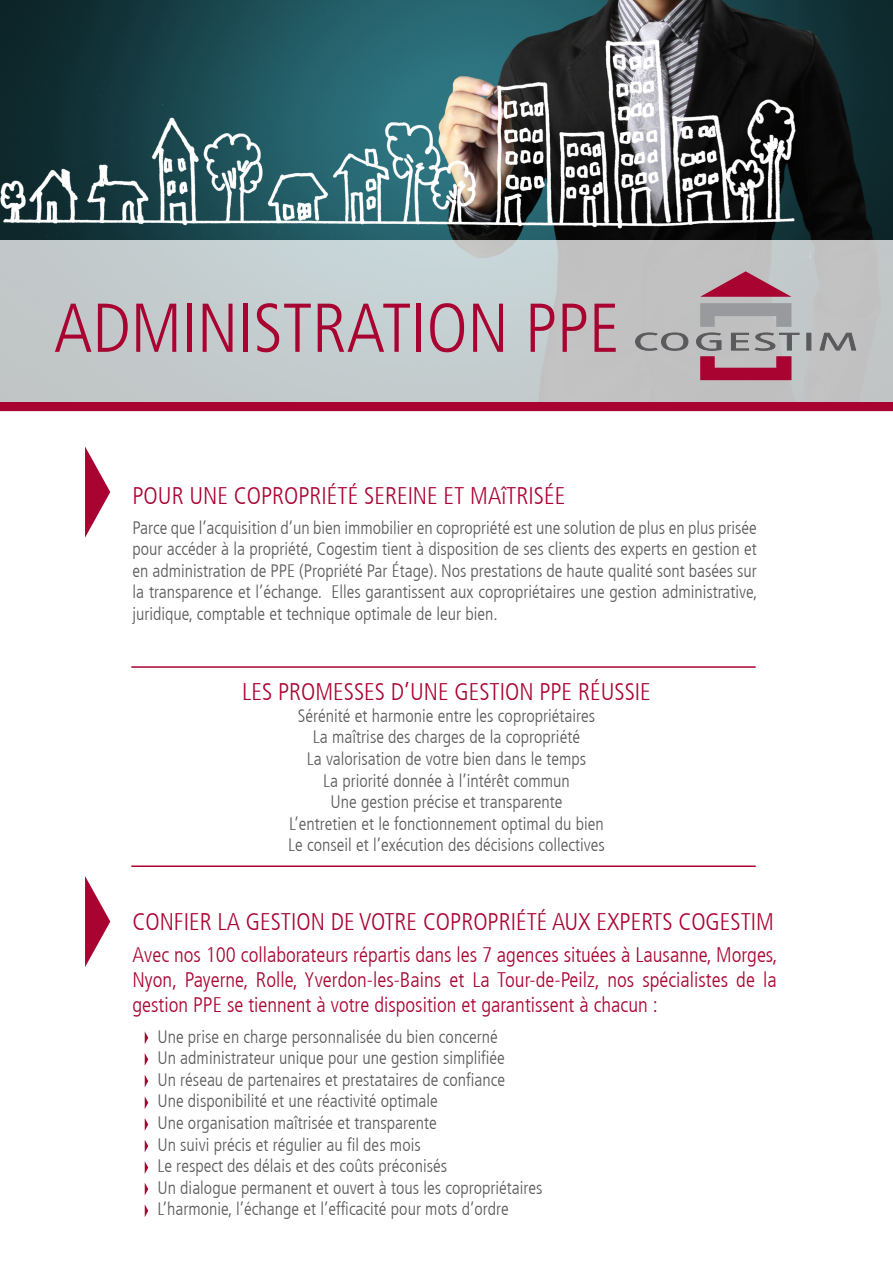
<style>
.page{position:relative;width:893px;height:1263px;background:#fff}
.page>*{position:absolute;margin:0;border:0;box-sizing:border-box;transform-origin:0 0}
.t1{font:300 condensed 69px "Frutiger 47";color:#a90332}
.t2{font:300 condensed 24px "Frutiger 47";color:#a90332}
.t3{font:300 condensed 21px/25.2px "Frutiger 47";color:#a90332}
.t4{font:300 condensed 18px/21.6px "Frutiger 47";color:#5a5a5d;text-align:justify}
</style>
<div class="page">
<img style="left:0;top:0;width:893px;height:241px">
<div style="left:0;top:241px;width:893px;height:161px;background:#c2c9ca"></div>
<svg style="left:85px;top:446px;width:25px;height:92px"></svg>
<hr style="left:131px;top:666px;width:625px;height:2px;background:#a90332">
<hr style="left:131px;top:865px;width:625px;height:2px;background:#a90332">
<svg style="left:85px;top:876px;width:25px;height:91px"></svg>
<svg style="left:700px;top:271px;width:91px;height:26px"></svg>
<svg style="left:635px;top:332px;width:53px;height:19px"></svg>
<hr style="left:807px;top:333px;width:4px;height:17px;background:#5a5a5d">
<svg style="left:819px;top:333px;width:37px;height:18px"></svg>
<svg style="left:696px;top:303px;width:103px;height:77px"></svg>
<svg style="left:145px;top:1032px;width:3px;height:12px"></svg>
<svg style="left:145px;top:1053px;width:3px;height:12px"></svg>
<svg style="left:145px;top:1075px;width:3px;height:12px"></svg>
<svg style="left:145px;top:1097px;width:3px;height:12px"></svg>
<svg style="left:145px;top:1118px;width:3px;height:12px"></svg>
<svg style="left:145px;top:1140px;width:3px;height:12px"></svg>
<svg style="left:145px;top:1162px;width:3px;height:12px"></svg>
<svg style="left:145px;top:1183px;width:3px;height:12px"></svg>
<svg style="left:145px;top:1205px;width:3px;height:12px"></svg>
<div style="left:0;top:402px;width:893px;height:9px;background:#a90332"></div>
<p class="t1" style="left:54px;top:289px;width:567px">ADMINISTRATION PPE</p>
<p class="t2" style="left:133px;top:482px;width:434px">POUR UNE COPROPRIÉTÉ SEREINE ET MAîTRISÉE</p>
<p class="t4" style="left:133px;top:538px;width:626px">pour accéder à la propriété, Cogestim tient à disposition de ses clients des experts en gestion et en administration de PPE (Propriété Par Étage). Nos prestations de haute qualité sont basées sur la transparence et l’échange. Elles garantissent aux copropriétaires une gestion administrative, juridique, comptable et technique optimale de leur bien.</p>
<p class="t4" style="left:133px;top:517px;width:626px">Parce que l’acquisition d’un bien immobilier en copropriété est une solution de plus en plus prisée</p>
<p class="t2" style="left:242px;top:678px;width:410px">LES PROMESSES D’UNE GESTION PPE RÉUSSIE</p>
<p class="t4" style="left:298px;top:705px;width:299px">Sérénité et harmonie entre les copropriétaires</p>
<p class="t4" style="left:313px;top:726px;width:268px">La maîtrise des charges de la copropriété</p>
<p class="t4" style="left:307px;top:748px;width:281px">La valorisation de votre bien dans le temps</p>
<p class="t4" style="left:323px;top:770px;width:248px">La priorité donnée à l’intérêt commun</p>
<p class="t4" style="left:331px;top:791px;width:233px">Une gestion précise et transparente</p>
<p class="t4" style="left:289px;top:813px;width:316px">L’entretien et le fonctionnement optimal du bien</p>
<p class="t4" style="left:288px;top:834px;width:318px">Le conseil et l’exécution des décisions collectives</p>
<p class="t2" style="left:133px;top:908px;width:643px">CONFIER LA GESTION DE VOTRE COPROPRIÉTÉ AUX EXPERTS COGESTIM</p>
<p class="t3" style="left:133px;top:942px;width:647px">Avec nos 100 collaborateurs répartis dans les 7 agences situées à Lausanne, Morges,<br>Nyon, Payerne, Rolle, Yverdon-les-Bains et La Tour-de-Peilz, nos spécialistes de la</p>
<p class="t3" style="left:133px;top:992px;width:527px">gestion PPE se tiennent à votre disposition et garantissent à chacun :</p>
<p class="t4" style="left:157px;top:1026px;width:342px">Une prise en charge personnalisée du bien concerné</p>
<p class="t4" style="left:157px;top:1047px;width:349px">Un administrateur unique pour une gestion simplifiée</p>
<p class="t4" style="left:157px;top:1069px;width:349px">Un réseau de partenaires et prestataires de confiance</p>
<p class="t4" style="left:157px;top:1090px;width:282px">Une disponibilité et une réactivité optimale</p>
<p class="t4" style="left:157px;top:1112px;width:281px">Une organisation maîtrisée et transparente</p>
<p class="t4" style="left:157px;top:1134px;width:265px">Un suivi précis et régulier au fil des mois</p>
<p class="t4" style="left:157px;top:1155px;width:291px">Le respect des délais et des coûts préconisés</p>
<p class="t4" style="left:157px;top:1177px;width:387px">Un dialogue permanent et ouvert à tous les copropriétaires</p>
<p class="t4" style="left:157px;top:1198px;width:353px">L’harmonie, l’échange et l’efficacité pour mots d’ordre</p>
</div>
